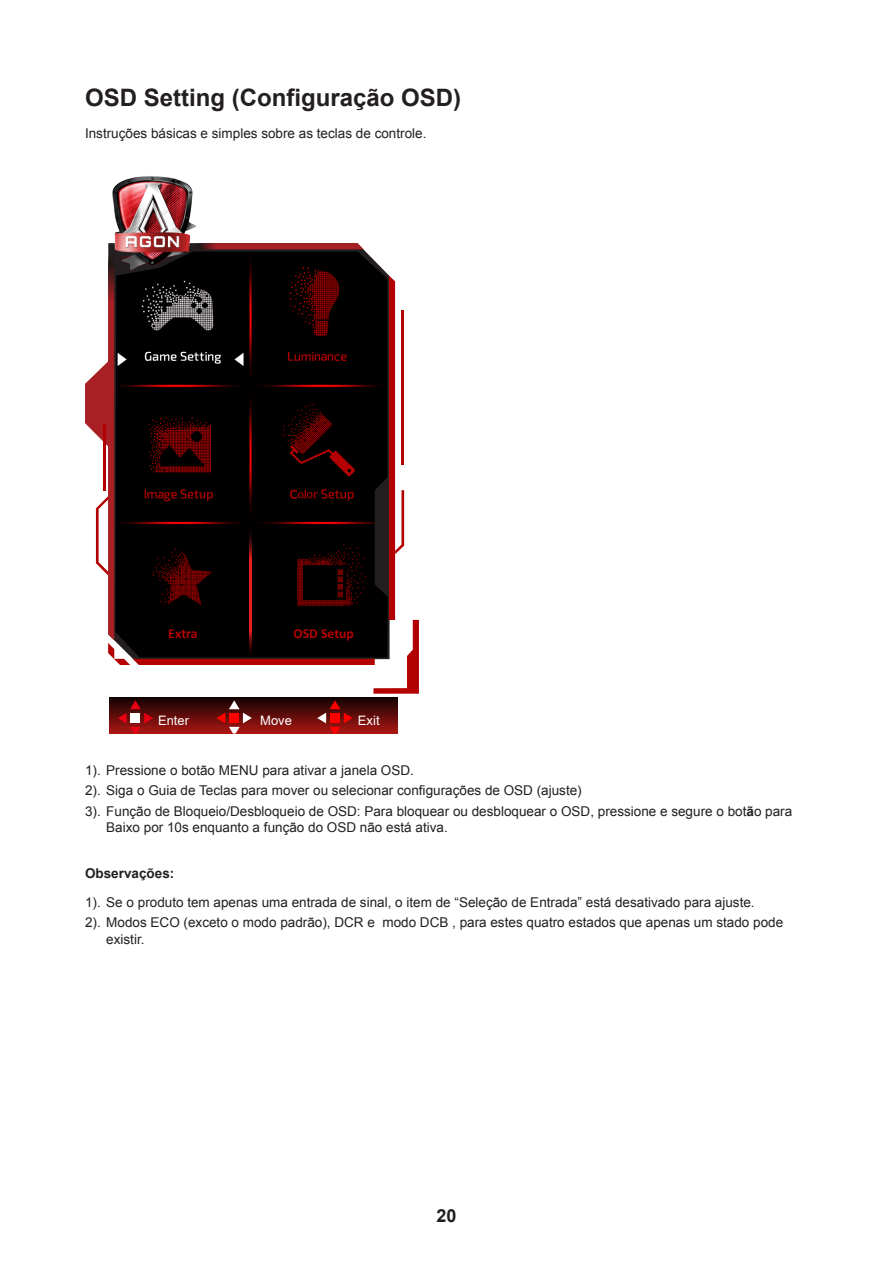
<style>
.page{position:relative;width:893px;height:1263px;background:#fff}
.page>*{position:absolute;margin:0;border:0;box-sizing:border-box;transform-origin:0 0}
.Heading_2{font:700 24px "Arial";color:#231f20}
.t1{font:700 18px "Arial";color:#231f20}
.t2{font:700 13.8px "Calibri";color:#b40204}
.正文_text-1{font:13.5px/16.2px "Arial";color:#231f20}
.t3{font:700 13.5px "Calibri";color:#b40204}
.content_bold{font:700 13.5px "Arial";color:#231f20}
.t4{font:13.05px "Arial";color:#fff}
.s1{font-weight:700}
</style>
<div class="page">
<div style="left:110px;top:697px;width:287px;height:36px;background:linear-gradient(to bottom,#110202,#a51613)"></div>
<svg style="left:118px;top:700px;width:35px;height:33px"></svg>
<div style="left:131px;top:714px;width:9px;height:9px;background:#fff"></div>
<svg style="left:216px;top:700px;width:36px;height:33px"></svg>
<div style="left:230px;top:713px;width:9px;height:10px;background:#f00"></div>
<svg style="left:317px;top:700px;width:36px;height:33px"></svg>
<div style="left:331px;top:713px;width:9px;height:10px;background:#f00"></div>
<img style="left:112px;top:176px;width:84px;height:67px">
<svg style="left:85px;top:243px;width:334px;height:451px"></svg>
<div style="left:133px;top:533px;width:238px;height:111px;background:#000"></div>
<img style="left:149px;top:548px;width:63px;height:58px">
<img style="left:297px;top:544px;width:70px;height:62px">
<svg style="left:249px;top:527px;width:2px;height:130px"></svg>
<p class="Heading_2" style="left:85px;top:81px;width:378px">OSD Setting (Configuração OSD)</p>
<p class="正文_text-1" style="left:85px;top:125px;width:343px">Instruções básicas e simples sobre as teclas de controle.</p>
<p class="t3" style="left:169px;top:619px;width:35px">Audio</p>
<p class="t2" style="left:168px;top:624px;width:31px">Extra</p>
<p class="t3" style="left:302px;top:619px;width:45px">Light FX</p>
<p class="t2" style="left:293px;top:624px;width:62px">OSD Setup</p>
<p class="t4" style="left:158px;top:711px;width:33px">Enter</p>
<p class="t4" style="left:260px;top:711px;width:33px">Move</p>
<p class="t4" style="left:358px;top:711px;width:23px">Exit</p>
<p class="正文_text-1" style="left:85px;top:762px;width:330px">1). Pressione o botão MENU para ativar a janela OSD.</p>
<p class="正文_text-1" style="left:85px;top:782px;width:498px">2). Siga o Guia de Teclas para mover ou selecionar configurações de OSD (ajuste)</p>
<p class="正文_text-1" style="left:106px;top:803px;width:687px;text-indent:-21px">3). Função de Bloqueio/Desbloqueio de OSD: Para bloquear ou desbloquear o OSD, pressione e segure o bot<span class="s1">ã</span>o para<br>Baixo por 10s enquanto a função do OSD não está ativa.</p>
<p class="content_bold" style="left:85px;top:864px;width:91px">Observações:</p>
<p class="正文_text-1" style="left:85px;top:894px;width:671px">1). Se o produto tem apenas uma entrada de sinal, o item de “Seleção de Entrada” está desativado para ajuste.</p>
<p class="正文_text-1" style="left:106px;top:915px;width:678px;text-indent:-21px">2). Modos ECO (exceto o modo padrão), DCR e modo DCB , para estes quatro estados que apenas um stado pode existir.</p>
<h2 class="t1" style="left:436px;top:1204px;width:22px">20</h2>
</div>
